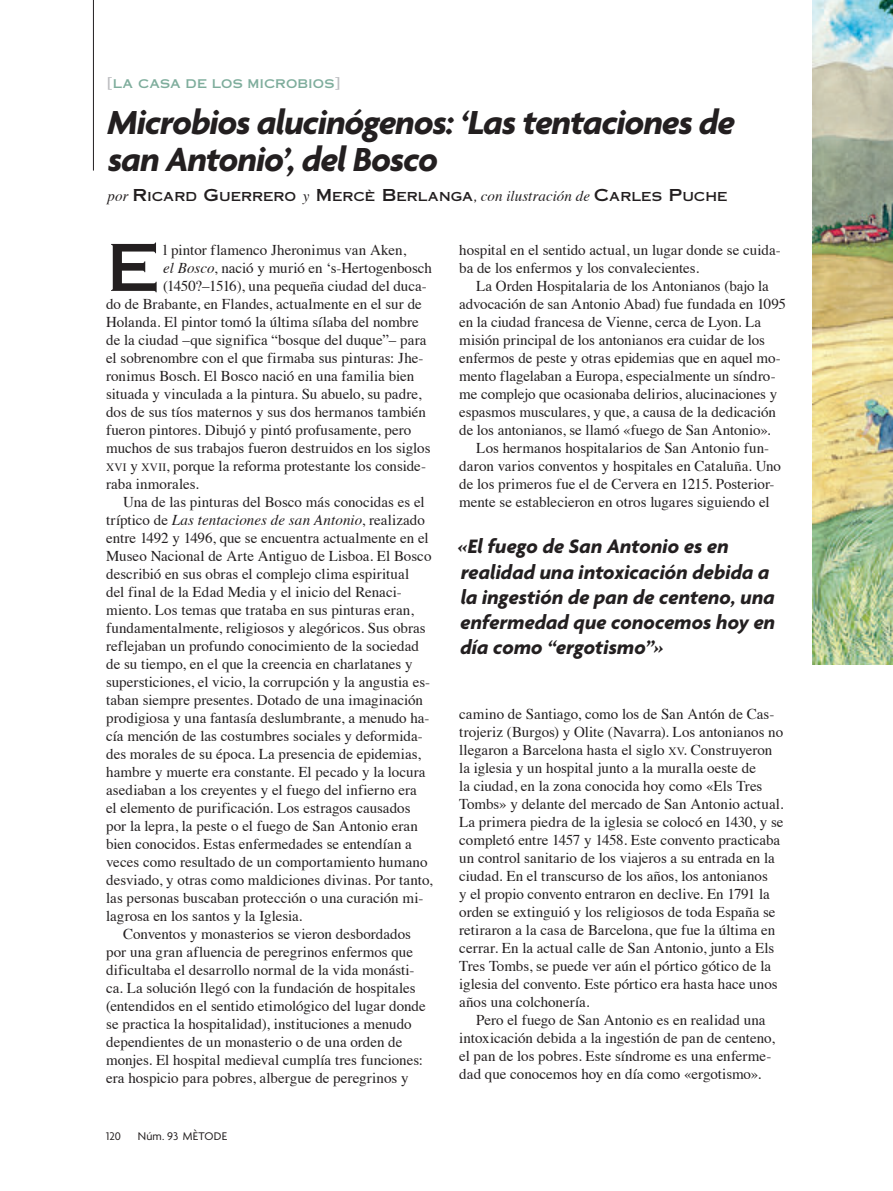
<style>
.page{position:relative;width:893px;height:1191px;background:#fff}
.page>*{position:absolute;margin:0;border:0;box-sizing:border-box;transform-origin:0 0}
.t1{font:64.5px "Copperplate Thirty One AB";color:#231f20}
.t2{font:italic 700 36px/37.5px "Agenda";letter-spacing:-.025em;color:#231f20}
.t3{font:italic 700 21px/25.2px "Agenda";letter-spacing:.005em;color:#231f20}
.t4{font:15px/18px "Times";color:#231f20}
.t5{font:italic 15px "Times";letter-spacing:.01em;color:#231f20}
.t6{font:12.3px "Copperplate Thirty One AB";letter-spacing:-.005em;color:#231f20}
.t7{font:12px "Copperplate Thirty One AB";color:#7ead9c}
.t8{font:12px "Agenda";letter-spacing:.02em;color:#231f20}
.s1{font-size:15px;color:#bcbdc0}
.s2{font-family:"Times";font-style:italic;font-size:15px}
.s3{font-size:16.5px}
.s4{font-style:italic}
.s5{font-size:11.25px}
.s6{font-style:normal}
</style>
<div class="page">
<img style="left:812px;top:0;width:81px;height:664px">
<hr style="left:93px;top:0;width:1px;height:170px;background:#231f20">
<p class="t7" style="left:107px;top:77px;width:17px"><span class="s1">[</span>LA</p>
<p class="t7" style="left:138px;top:77px;width:79px">CASA DE LO</p>
<p class="t7" style="left:233px;top:77px;width:17px">S MICROBIO</p>
<p class="t7" style="left:324px;top:77px;width:18px">S<span class="s1">]</span></p>
<h2 class="t2" style="left:108px;top:102px;width:629px">Microbios alucinógenos: ‘Las tentaciones de san Antonio’, del Bosco</h2>
<p class="t6" style="left:108px;top:189px;width:135px"><span class="s2">por</span> <span class="s3">R</span>ICARD <span class="s3">G</span>UERRER</p>
<p class="t6" style="left:284px;top:189px;width:443px">O <span class="s2">y</span> <span class="s3">M</span> ERCÈ <span class="s3">B</span>ERLANGA<span class="s2">, con ilustración de</span> <span class="s3">C</span>ARLES <span class="s3">P</span> UCHE</p>
<h1 class="t1" style="left:106px;top:229px;width:47px">E</h1>
<p class="t4" style="left:163px;top:239px;width:244px">l pintor flamenco Jheronimus van Aken,</p>
<p class="t4" style="left:163px;top:257px;width:270px"><span class="s4">el Bosco</span>, nació y murió en ‘s-Hertogenbosch</p>
<p class="t4" style="left:163px;top:275px;width:265px">(1450?–1516), una pequeña ciudad del duca-</p>
<p class="t4" style="left:106px;top:293px;width:317px">do de Brabante, en Flandes, actualmente en el sur de</p>
<p class="t4" style="left:106px;top:311px;width:314px">Holanda. El pintor tomó la última sílaba del nombre</p>
<p class="t4" style="left:106px;top:329px;width:322px">de la ciudad –que significa “bosque del duque”– para</p>
<p class="t4" style="left:106px;top:347px;width:319px">el sobrenombre con el que firmaba sus pinturas: Jhe-</p>
<p class="t4" style="left:106px;top:365px;width:309px">ronimus Bosch. El Bosco nació en una familia bien</p>
<p class="t4" style="left:106px;top:383px;width:317px">situada y vinculada a la pintura. Su abuelo, su padre,</p>
<p class="t4" style="left:106px;top:401px;width:321px">dos de sus tíos maternos y sus dos hermanos también</p>
<p class="t4" style="left:106px;top:419px;width:306px">fueron pintores. Dibujó y pintó profusamente, pero</p>
<p class="t4" style="left:106px;top:437px;width:326px">muchos de sus trabajos fueron destruidos en los siglos</p>
<p class="t4" style="left:106px;top:455px;width:321px"><span class="s5">XVI</span> y <span class="s5">XVII</span>, porque la reforma protestante los conside-</p>
<p class="t4" style="left:106px;top:473px;width:94px">raba inmorales.</p>
<p class="t4" style="left:123px;top:491px;width:303px">Una de las pinturas del Bosco más conocidas es el</p>
<p class="t5" style="left:106px;top:507px;width:320px"><span class="s6">tríptico de</span> Las tentaciones de san Antonio<span class="s6">, realizado</span></p>
<p class="t4" style="left:106px;top:527px;width:324px">entre 1492 y 1496, que se encuentra actualmente en el</p>
<p class="t4" style="left:106px;top:545px;width:327px">Museo Nacional de Arte Antiguo de Lisboa. El Bosco</p>
<p class="t4" style="left:106px;top:563px;width:304px">describió en sus obras el complejo clima espiritual</p>
<p class="t4" style="left:106px;top:581px;width:297px">del final de la Edad Media y el inicio del Renaci-</p>
<p class="t4" style="left:106px;top:599px;width:309px">miento. Los temas que trataba en sus pinturas eran,</p>
<p class="t4" style="left:106px;top:617px;width:321px">fundamentalmente, religiosos y alegóricos. Sus obras</p>
<p class="t4" style="left:106px;top:635px;width:314px">reflejaban un profundo conocimiento de la sociedad</p>
<p class="t4" style="left:106px;top:653px;width:308px">de su tiempo, en el que la creencia en charlatanes y</p>
<p class="t4" style="left:106px;top:671px;width:325px">supersticiones, el vicio, la corrupción y la angustia es-</p>
<p class="t4" style="left:106px;top:689px;width:318px">taban siempre presentes. Dotado de una imaginación</p>
<p class="t4" style="left:106px;top:707px;width:325px">prodigiosa y una fantasía deslumbrante, a menudo ha-</p>
<p class="t4" style="left:106px;top:725px;width:318px">cía mención de las costumbres sociales y deformida-</p>
<p class="t4" style="left:106px;top:743px;width:316px">des morales de su época. La presencia de epidemias,</p>
<p class="t4" style="left:106px;top:761px;width:321px">hambre y muerte era constante. El pecado y la locura</p>
<p class="t4" style="left:106px;top:779px;width:312px">asediaban a los creyentes y el fuego del infierno era</p>
<p class="t4" style="left:106px;top:797px;width:306px">el elemento de purificación. Los estragos causados</p>
<p class="t4" style="left:106px;top:815px;width:313px">por la lepra, la peste o el fuego de San Antonio eran</p>
<p class="t4" style="left:106px;top:833px;width:307px">bien conocidos. Estas enfermedades se entendían a</p>
<p class="t4" style="left:106px;top:851px;width:323px">veces como resultado de un comportamiento humano</p>
<p class="t4" style="left:106px;top:869px;width:328px">desviado, y otras como maldiciones divinas. Por tanto,</p>
<p class="t4" style="left:106px;top:887px;width:319px">las personas buscaban protección o una curación mi-</p>
<p class="t4" style="left:106px;top:905px;width:198px">lagrosa en los santos y la Iglesia.</p>
<p class="t4" style="left:123px;top:923px;width:289px">Conventos y monasterios se vieron desbordados</p>
<p class="t4" style="left:106px;top:941px;width:308px">por una gran afluencia de peregrinos enfermos que</p>
<p class="t4" style="left:106px;top:959px;width:310px">dificultaba el desarrollo normal de la vida monásti-</p>
<p class="t4" style="left:106px;top:977px;width:311px">ca. La solución llegó con la fundación de hospitales</p>
<p class="t4" style="left:106px;top:995px;width:321px">(entendidos en el sentido etimológico del lugar donde</p>
<p class="t4" style="left:106px;top:1013px;width:307px">se practica la hospitalidad), instituciones a menudo</p>
<p class="t4" style="left:106px;top:1031px;width:298px">dependientes de un monasterio o de una orden de</p>
<p class="t4" style="left:106px;top:1049px;width:318px">monjes. El hospital medieval cumplía tres funciones:</p>
<p class="t4" style="left:106px;top:1067px;width:304px">era hospicio para pobres, albergue de peregrinos y</p>
<p class="t8" style="left:106px;top:1129px;width:16px">120</p>
<p class="t8" style="left:138px;top:1129px;width:91px">Núm. 93 MÈTODE</p>
<p class="t4" style="left:459px;top:239px;width:323px">hospital en el sentido actual, un lugar donde se cuida&shy;ba de los enfermos y los convalecientes.</p>
<p class="t4" style="left:459px;top:275px;width:328px;text-indent:17px">La Orden Hospitalaria de los Antonianos (bajo la advocación de san Antonio Abad) fue fundada en 1095 en la ciudad francesa de Vienne, cerca de Lyon. La misión principal de los antonianos era cuidar de los enfermos de peste y otras epidemias que en aquel mo&shy;mento flagelaban a Europa, especialmente un síndro&shy;me complejo que ocasionaba delirios, alucinaciones y espasmos musculares, y que, a causa de la dedicación de los antonianos, se llamó «fuego de San Antonio».</p>
<p class="t4" style="left:459px;top:437px;width:323px;text-indent:17px">Los hermanos hospitalarios de San Antonio fun&shy;daron varios conventos y hospitales en Cataluña. Uno de los primeros fue el de Cervera en 1215. Posterior&shy;mente se establecieron en otros lugares siguiendo el</p>
<h3 class="t3" style="left:458px;top:533px;width:318px">«El fuego de San Antonio es en realidad una intoxicación debida a la ingestión de pan de centeno, una enfermedad que conocemos hoy en día como “ergotismo”»</h3>
<p class="t4" style="left:459px;top:703px;width:326px">camino de Santiago, como los de San Antón de Cas&shy;trojeriz (Burgos) y Olite (Navarra). Los antonianos no llegaron a Barcelona hasta el siglo <span class="s5">XV</span>. Construyeron la iglesia y un hospital junto a la muralla oeste de<br>la ciudad, en la zona conocida hoy como «Els Tres Tombs» y delante del mercado de San Antonio actual.<br>La primera piedra de la iglesia se colocó en 1430, y se completó entre 1457 y 1458. Este convento practicaba un control sanitario de los viajeros a su entrada en la ciudad. En el transcurso de los años, los antonianos<br>y el propio convento entraron en declive. En 1791 la orden se extinguió y los religiosos de toda España se retiraron a la casa de Barcelona, que fue la última en cerrar. En la actual calle de San Antonio, junto a Els Tres Tombs, se puede ver aún el pórtico gótico de la iglesia del convento. Este pórtico era hasta hace unos años una colchonería.</p>
<p class="t4" style="left:459px;top:1009px;width:317px;text-indent:17px">Pero el fuego de San Antonio es en realidad una intoxicación debida a la ingestión de pan de centeno, el pan de los pobres. Este síndrome es una enferme&shy;dad que conocemos hoy en día como «ergotismo».</p>
</div>
